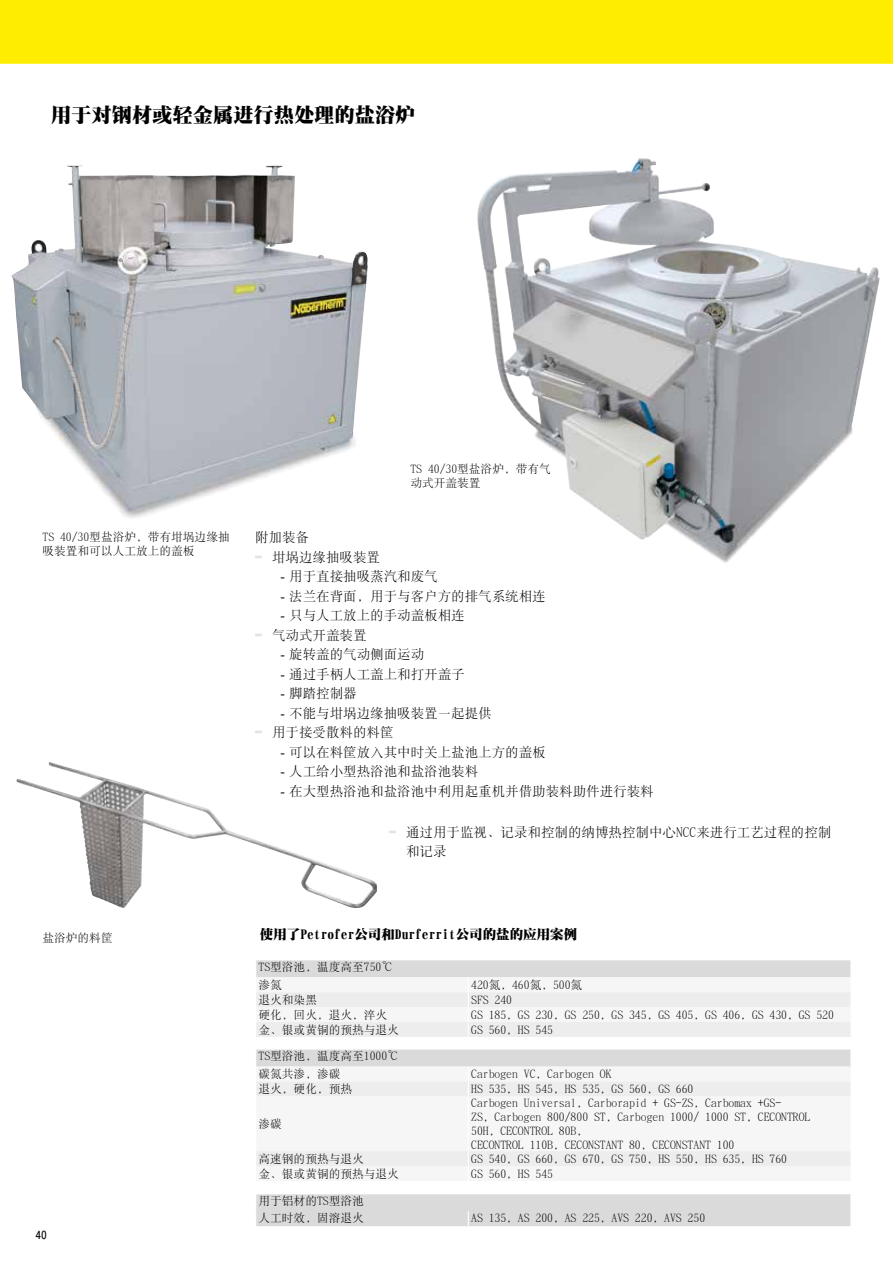
<style>
.page{position:relative;width:893px;height:1263px;background:#fff}
.page>*{position:absolute;margin:0;border:0;box-sizing:border-box;transform-origin:0 0}
.t1{font:20.25px "DF Song W12";color:#000}
.t2{font:13.5px/19.5px "DF Song W3";color:#000}
.t3{font:13.5px "DF Song W12";color:#000}
.t4{font:11.7px/14.1px "DF Song W3";color:#000}
.t5{font:11.7px "Pragmatica Cond";color:#000}
.s1{font-family:"Blackoak Std";color:#e3e3e3}
.s2{font-family:"Times New Roman"}
</style>
<div class="page">
<img style="left:11px;top:166px;width:357px;height:352px">
<img style="left:16px;top:762px;width:361px;height:146px">
<img style="left:477px;top:158px;width:403px;height:405px">
<svg style="left:256px;top:960px;width:594px;height:266px;fill:#dadada"></svg>
<div style="left:256px;top:977px;width:594px;height:204px;background:#f6f6f6"></div>
<svg style="left:256px;top:992px;width:595px;height:174px;fill:#f6f6f6"></svg>
<svg style="left:468px;top:977px;width:1px;height:59px"></svg>
<svg style="left:468px;top:1066px;width:1px;height:30px"></svg>
<hr style="left:468px;top:1097px;width:1px;height:54px;background:#fff">
<svg style="left:468px;top:1151px;width:1px;height:29px"></svg>
<svg style="left:468px;top:1211px;width:1px;height:15px"></svg>
<svg style="left:850px;top:1194px;width:1px;height:32px"></svg>
<svg style="left:850px;top:960px;width:1px;height:76px"></svg>
<svg style="left:850px;top:1049px;width:1px;height:47px"></svg>
<hr style="left:850px;top:1096px;width:2px;height:55px;background:#fff">
<svg style="left:850px;top:1151px;width:1px;height:15px"></svg>
<div style="left:0;top:0;width:893px;height:64px;background:#ffed00"></div>
<h1 class="t1" style="left:51px;top:105px;width:366px">用于对钢材或轻金属进行热处理的盐浴炉</h1>
<p class="t4" style="left:43px;top:530px;width:189px">TS 40/30型盐浴炉，带有坩埚边缘抽吸装置和可以人工放上的盖板</p>
<p class="t4" style="left:410px;top:461px;width:142px">TS 40/30型盐浴炉，带有气动式开盖装置</p>
<p class="t2" style="left:255px;top:528px;width:55px">附加装备</p>
<p class="t2" style="left:255px;top:547px;width:127px"><span class="s1">–</span> 坩埚边缘抽吸装置</p>
<p class="t2" style="left:281px;top:567px;width:159px"><span class="s2">-</span> 用于直接抽吸蒸汽和废气</p>
<p class="t2" style="left:281px;top:586px;width:267px"><span class="s2">-</span> 法兰在背面，用于与客户方的排气系统相连</p>
<p class="t2" style="left:281px;top:606px;width:186px"><span class="s2">-</span> 只与人工放上的手动盖板相连</p>
<p class="t2" style="left:255px;top:625px;width:113px"><span class="s1">–</span> 气动式开盖装置</p>
<p class="t2" style="left:281px;top:645px;width:145px"><span class="s2">-</span> 旋转盖的气动侧面运动</p>
<p class="t2" style="left:281px;top:664px;width:186px"><span class="s2">-</span> 通过手柄人工盖上和打开盖子</p>
<p class="t2" style="left:281px;top:684px;width:78px"><span class="s2">-</span> 脚踏控制器</p>
<p class="t2" style="left:281px;top:703px;width:213px"><span class="s2">-</span> 不能与坩埚边缘抽吸装置一起提供</p>
<p class="t2" style="left:255px;top:723px;width:140px"><span class="s1">–</span> 用于接受散料的料筐</p>
<p class="t2" style="left:281px;top:742px;width:267px"><span class="s2">-</span> 可以在料筐放入其中时关上盐池上方的盖板</p>
<p class="t2" style="left:281px;top:762px;width:199px"><span class="s2">-</span> 人工给小型热浴池和盐浴池装料</p>
<p class="t2" style="left:281px;top:781px;width:375px"><span class="s2">-</span> 在大型热浴池和盐浴池中利用起重机并借助装料助件进行装料</p>
<p class="t2" style="left:406px;top:822px;width:427px;text-indent:-17px"><span class="s1">–</span> 通过用于监视、记录和控制的纳博热控制中心NCC来进行工艺过程的控制和记录</p>
<p class="t4" style="left:43px;top:930px;width:72px">盐浴炉的料筐</p>
<p class="t5" style="left:35px;top:1228px;width:13px">40</p>
<p class="t3" style="left:260px;top:927px;width:319px">使用了Petrofer公司和Durferrit公司的盐的应用案例</p>
<p class="t4" style="left:259px;top:958px;width:136px;line-height:18.1px">TS型浴池，温度高至750℃渗氮</p>
<p class="t4" style="left:471px;top:978px;width:113px">420氮，460氮，500氮</p>
<p class="t4" style="left:259px;top:993px;width:60px">退火和染黑</p>
<p class="t4" style="left:471px;top:993px;width:42px">SFS 240</p>
<p class="t4" style="left:259px;top:1007px;width:130px">硬化，回火，退火，淬火</p>
<p class="t4" style="left:471px;top:1007px;width:364px">GS 185，GS 230，GS 250，GS 345，GS 405，GS 406，GS 430，GS 520</p>
<p class="t4" style="left:259px;top:1022px;width:142px">金、银或黄铜的预热与退火</p>
<p class="t4" style="left:471px;top:1022px;width:83px">GS 560，HS 545</p>
<p class="t4" style="left:259px;top:1047px;width:142px;line-height:18.1px">TS型浴池，温度高至1000℃碳氮共渗，渗碳</p>
<p class="t4" style="left:471px;top:1067px;width:142px">Carbogen VC，Carbogen OK</p>
<p class="t4" style="left:259px;top:1082px;width:95px">退火，硬化，预热</p>
<p class="t4" style="left:471px;top:1082px;width:224px">HS 535，HS 545，HS 535，GS 560，GS 660</p>
<p class="t4" style="left:259px;top:1117px;width:25px">渗碳</p>
<p class="t4" style="left:471px;top:1096px;width:341px">Carbogen Universal，Carborapid + GS-ZS，Carbomax +GS-<br>ZS，Carbogen 800/800 ST，Carbogen 1000/ 1000 ST，CECONTROL 50H，CECONTROL 80B，<br>CECONTROL 110B，CECONSTANT 80，CECONSTANT 100</p>
<p class="t4" style="left:259px;top:1151px;width:107px">高速钢的预热与退火</p>
<p class="t4" style="left:471px;top:1151px;width:317px">GS 540，GS 660，GS 670，GS 750，HS 550，HS 635，HS 760</p>
<p class="t4" style="left:259px;top:1166px;width:142px">金、银或黄铜的预热与退火</p>
<p class="t4" style="left:471px;top:1166px;width:83px">GS 560，HS 545</p>
<p class="t4" style="left:259px;top:1192px;width:107px;line-height:17px">用于铝材的TS型浴池人工时效，固溶退火</p>
<p class="t4" style="left:471px;top:1211px;width:235px">AS 135，AS 200，AS 225，AVS 220，AVS 250</p>
</div>
